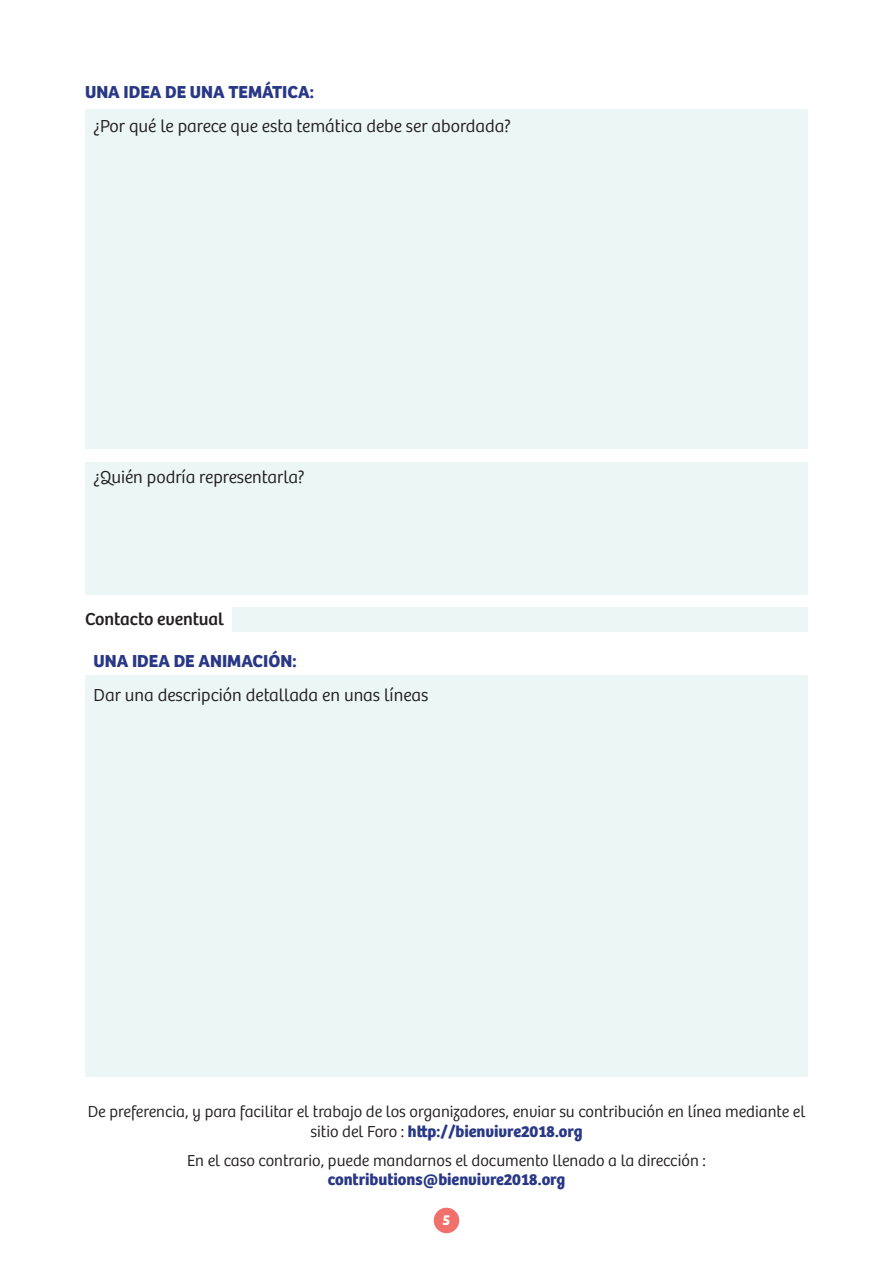
<style>
.page{position:relative;width:893px;height:1263px;background:#fff}
.page>*{position:absolute;margin:0;border:0;box-sizing:border-box;transform-origin:0 0}
.Courant{font:300 18px "Bree";color:#231f20}
.Courant-2{font:700 18px "Bree";color:#293886}
.Courant-3{font:18px "Bree";color:#231f20}
.Courant-4{font:300 16.5px/19.8px "Bree";color:#231f20;text-align:center}
.t1{font:700 15px "Bree";color:#fff}
.s1{font-weight:700;color:#293886}
</style>
<div class="page">
<div style="left:85px;top:109px;width:723px;height:340px;background:#ebf6f5"></div>
<div style="left:85px;top:675px;width:723px;height:401px;background:#ebf6f5"></div>
<div style="left:232px;top:607px;width:576px;height:24px;background:#ebf6f5"></div>
<div style="left:85px;top:462px;width:723px;height:132px;background:#ebf6f5"></div>
<div style="left:434px;top:1208px;width:25px;height:25px;background:#f2706b;border-radius:50%"></div>
<p class="Courant-2" style="left:85px;top:81px;width:231px">UNA IDEA DE UNA TEMÁTICA:</p>
<p class="Courant" style="left:94px;top:116px;width:419px">¿Por qué le parece que esta temática debe ser abordada?</p>
<p class="Courant" style="left:94px;top:467px;width:213px">¿Quién podría representarla?</p>
<p class="Courant-3" style="left:85px;top:609px;width:141px">Contacto eventual</p>
<p class="Courant-2" style="left:94px;top:650px;width:205px">UNA IDEA DE ANIMACIÓN:</p>
<p class="Courant" style="left:94px;top:685px;width:336px">Dar una descripción detallada en unas líneas</p>
<p class="Courant-4" style="left:88px;top:1102px;width:719px">De preferencia, y para facilitar el trabajo de los organizadores, enviar su contribución en línea mediante el sitio del Foro : <span class="s1">http://bienvivre2018.org</span></p>
<p class="Courant-4" style="left:187px;top:1150px;width:520px">En el caso contrario, puede mandarnos el documento llenado a la dirección : <span class="s1">contributions@bienvivre2018.org</span></p>
<p class="t1" style="left:443px;top:1211px;width:9px">5</p>
</div>
